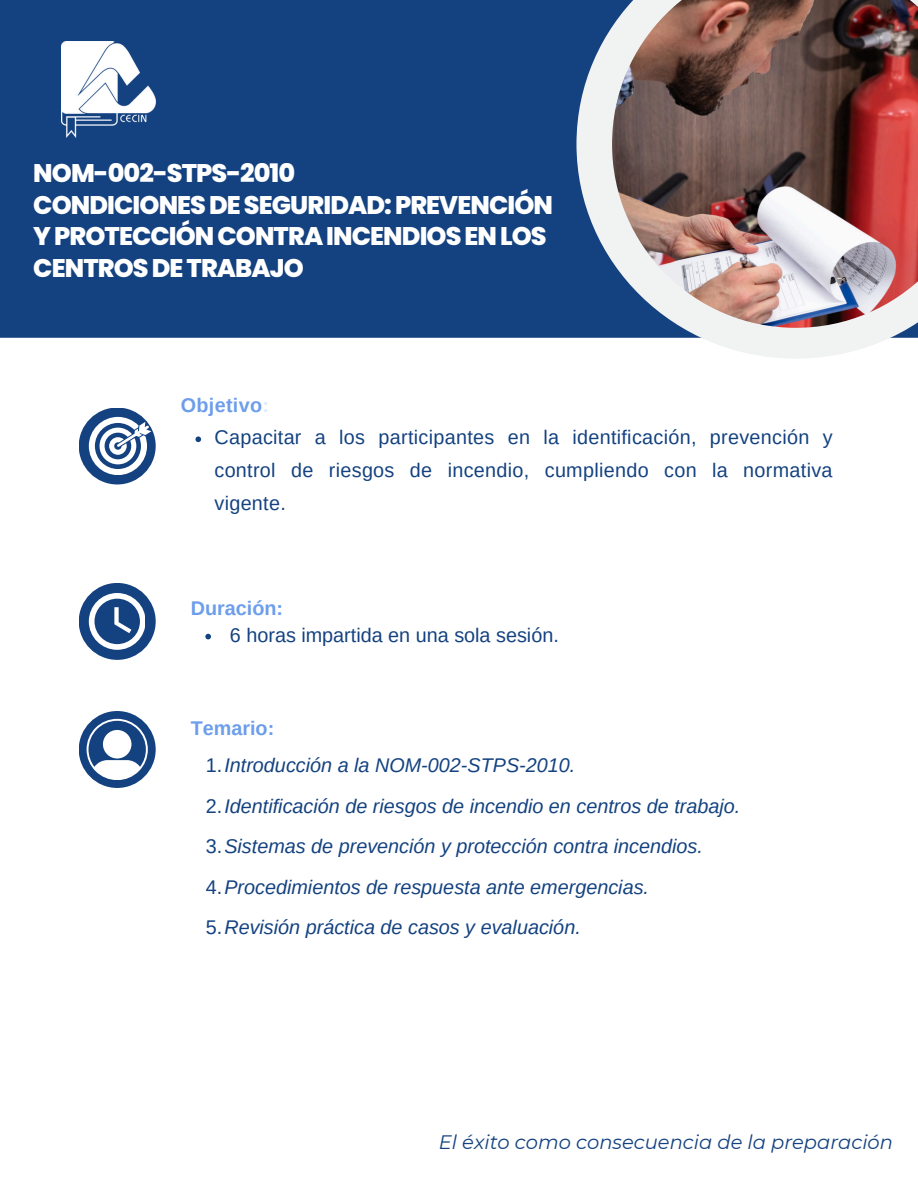
<style>
.page{position:relative;width:918px;height:1188px;background:#fff}
.page>*{position:absolute;margin:0;border:0;box-sizing:border-box;transform-origin:0 0}
.t1{font:800 25.5px/31.5px "Poppins";letter-spacing:-.035em;color:#fff}
.t2{font:italic 19.8px "Arimo";color:#144280}
.t3{font:19.8px/32.7px "Arimo";letter-spacing:.015em;color:#144280;text-align:justify}
.t4{font:700 19.8px "Arimo";color:#6d9eeb}
.t5{font:italic 19.5px "Montserrat";color:#144280}
.s1{color:#dceaff}
.s2{font-style:normal}
</style>
<div class="page">
<div style="left:0;top:0;width:576px;height:338px;background:#144280"></div>
<svg style="left:576px;top:0;width:342px;height:358px;fill:#f1f2f2"></svg>
<img style="left:612px;top:0;width:306px;height:328px">
<div style="left:79px;top:711px;width:77px;height:77px;background:#144280;border-radius:50%"></div>
<svg style="left:87px;top:719px;width:60px;height:61px"></svg>
<div style="left:79px;top:583px;width:77px;height:77px;background:#144280;border-radius:50%"></div>
<svg style="left:89px;top:593px;width:56px;height:56px"></svg>
<img style="left:62px;top:41px;width:93px;height:97px">
<svg style="left:205px;top:634px;width:6px;height:5px"></svg>
<div style="left:79px;top:408px;width:77px;height:76px;background:#144280;border-radius:50%"></div>
<svg style="left:89px;top:417px;width:62px;height:57px"></svg>
<svg style="left:195px;top:436px;width:6px;height:6px"></svg>
<h2 class="t1" style="left:33px;top:157px;width:521px">NOM-002-STPS-2010<br>CONDICIONESDESEGURIDAD: PREVENCIÓN<br>YPROTECCIÓNCONTRAINCENDIOSENLOS<br>CENTROSDETRABAJO</h2>
<p class="t4" style="left:181px;top:394px;width:90px">Objetivo<span class="s1">:</span></p>
<p class="t3" style="left:214px;top:421px;width:620px">Capacitar a los participantes en la identificación, prevención y control de riesgos de incendio, cumpliendo con la normativa vigente.</p>
<p class="t4" style="left:191px;top:597px;width:94px">Duración:</p>
<h2 class="t3" style="left:230px;top:618px;width:330px">6 horas impartida en una sola sesión.</h2>
<h1 class="t4" style="left:191px;top:717px;width:85px">Temario:</h1>
<p class="t2" style="left:206px;top:754px;width:371px"><span class="s2">1.</span>Introducción a la NOM-002-STPS-2010.</p>
<p class="t2" style="left:206px;top:795px;width:536px"><span class="s2">2.</span>Identificación de riesgos de incendio en centros de trabajo.</p>
<h2 class="t2" style="left:206px;top:835px;width:499px"><span class="s2">3.</span>Sistemas de prevención y protección contra incendios.</h2>
<p class="t2" style="left:206px;top:876px;width:445px"><span class="s2">4.</span>Procedimientos de respuesta ante emergencias.</p>
<p class="t2" style="left:206px;top:916px;width:376px"><span class="s2">5.</span>Revisión práctica de casos y evaluación.</p>
<p class="t5" style="left:439px;top:1130px;width:456px">El éxito como consecuencia de la preparación</p>
</div>
